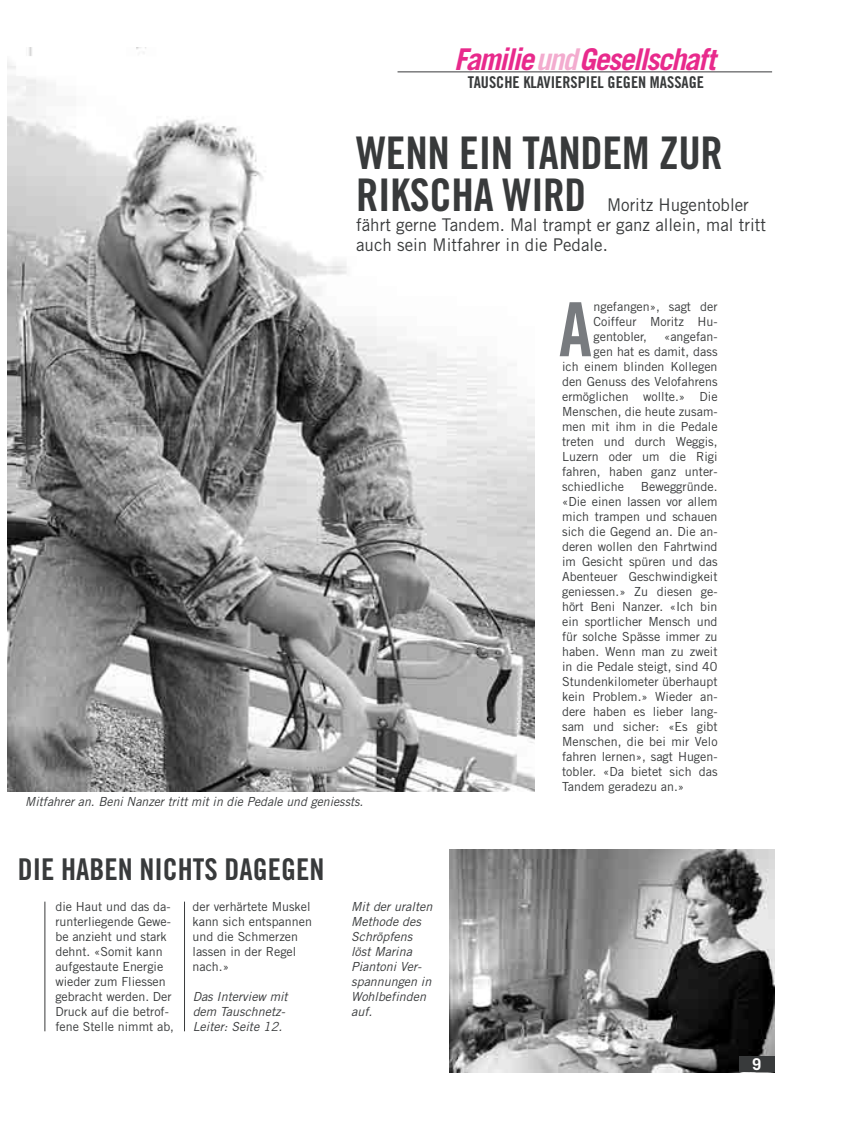
<style>
.page{position:relative;width:850px;height:1134px;background:#fff}
.page>*{position:absolute;margin:0;border:0;box-sizing:border-box;transform-origin:0 0}
.t1{font:74.75px "Trade Gothic Bold Cond Twenty";color:#787b7f}
.t2{font:45px/42.5px "Trade Gothic Bold Cond Twenty";letter-spacing:-.01em;color:#383a3b}
.t3{font:italic 700 30px "Trade Gothic";letter-spacing:-.055em;color:#e82a8c}
.t4{font:30px "Trade Gothic Bold Cond Twenty";color:#383a3b}
.t5{font:17.5px/20px "Trade Gothic";color:#383a3b}
.t6{font:16.25px "Trade Gothic Bold Cond Twenty";color:#383a3b}
.t7{font:700 16.25px "Trade Gothic";color:#fff}
.t8{font:12.5px/15px "Trade Gothic";color:#383a3b;text-align:justify}
.t9{font:italic 12.5px/15px "Trade Gothic";color:#383a3b}
.s1{color:#f3accf}
</style>
<div class="page">
<img style="left:8px;top:48px;width:527px;height:743px">
<img style="left:449px;top:850px;width:325px;height:222px">
<div style="left:739px;top:1056px;width:35px;height:16px;background:#383a3b"></div>
<hr style="left:45px;top:901px;width:1px;height:130px;background:#383a3b">
<hr style="left:184px;top:901px;width:1px;height:130px;background:#383a3b">
<hr style="left:398px;top:72px;width:374px;height:1px;background:#383a3b">
<h3 class="t3" style="left:454px;top:48px;width:263px">Familie<span class="s1">und</span>Gesellschaft</h3>
<h3 class="t6" style="left:468px;top:77px;width:238px">TAUSCHE KLAVIERSPIEL GEGEN MASSAGE</h3>
<h2 class="t2" style="left:356px;top:135px;width:368px">WENN EIN TANDEM ZUR<br>RIKSCHA WIRD</h2>
<h3 class="t5" style="left:356px;top:197px;width:411px;text-indent:251px">Moritz Hugentobler fährt gerne Tandem. Mal trampt er ganz allein, mal tritt auch sein Mitfahrer in die Pedale.</h3>
<p class="t9" style="left:25px;top:795px;width:340px">Mitfahrer an. Beni Nanzer tritt mit in die Pedale und geniessts.</p>
<h3 class="t4" style="left:18px;top:858px;width:308px">DIE HABEN NICHTS DAGEGEN</h3>
<p class="t8" style="left:55px;top:900px;width:120px;text-align:left">die Haut und das da&shy;runterliegende Gewe&shy;be anzieht und stark dehnt. «Somit kann aufgestaute Energie wieder zum Fliessen gebracht werden. Der<br>Druck auf die betrof&shy;fene Stelle nimmt ab,</p>
<p class="t8" style="left:193px;top:900px;width:121px;text-align:left">der verhärtete Muskel kann sich entspannen und die Schmerzen lassen in der Regel nach.»</p>
<p class="t9" style="left:193px;top:990px;width:97px">Das Interview mit dem Tauschnetz-<br>Leiter: Seite 12.</p>
<p class="t9" style="left:351px;top:900px;width:83px">Mit der uralten<br>Methode des<br>Schröpfens löst Marina<br>Piantoni Ver&shy;spannungen in<br>Wohlbefinden auf.</p>
<h1 class="t1" style="left:559px;top:302px;width:35px">A</h1>
<p class="t8" style="left:594px;top:300px;width:126px">ngefangen», sagt der Coiffeur Moritz Hu&shy;gentobler,</p>
<p class="t8" style="left:664px;top:330px;width:55px">«angefan-</p>
<p class="t8" style="left:594px;top:345px;width:126px">gen hat es damit, dass</p>
<p class="t8" style="left:562px;top:360px;width:157px">ich einem blinden Kollegen</p>
<p class="t8" style="left:562px;top:375px;width:157px">den Genuss des Velofahrens</p>
<p class="t8" style="left:562px;top:390px;width:157px">ermöglichen wollte.» Die</p>
<p class="t8" style="left:562px;top:405px;width:157px">Menschen, die heute zusam-</p>
<p class="t8" style="left:562px;top:420px;width:157px">men mit ihm in die Pedale</p>
<p class="t8" style="left:562px;top:435px;width:157px">treten und durch Weggis,</p>
<p class="t8" style="left:562px;top:450px;width:157px">Luzern oder um die Rigi</p>
<p class="t8" style="left:562px;top:465px;width:157px">fahren, haben ganz unter-</p>
<p class="t8" style="left:562px;top:480px;width:63px">schiedliche</p>
<p class="t8" style="left:562px;top:480px;width:157px;text-indent:79px">Beweggründe. «Die einen lassen vor allem mich trampen und schauen sich die Gegend an. Die an&shy;deren wollen den Fahrtwind im Gesicht spüren und das Abenteuer Geschwindigkeit geniessen.» Zu diesen ge&shy;hört Beni Nanzer. «Ich bin ein sportlicher Mensch und für solche Spässe immer zu haben. Wenn man zu zweit in die Pedale steigt, sind 40<br>Stundenkilometer überhaupt kein Problem.» Wieder an&shy;dere haben es lieber lang&shy;sam und sicher: «Es gibt Menschen, die bei mir Velo fahren lernen», sagt Hugen&shy;tobler. «Da bietet sich das Tandem geradezu an.»</p>
<h3 class="t7" style="left:752px;top:1058px;width:11px">9</h3>
</div>
